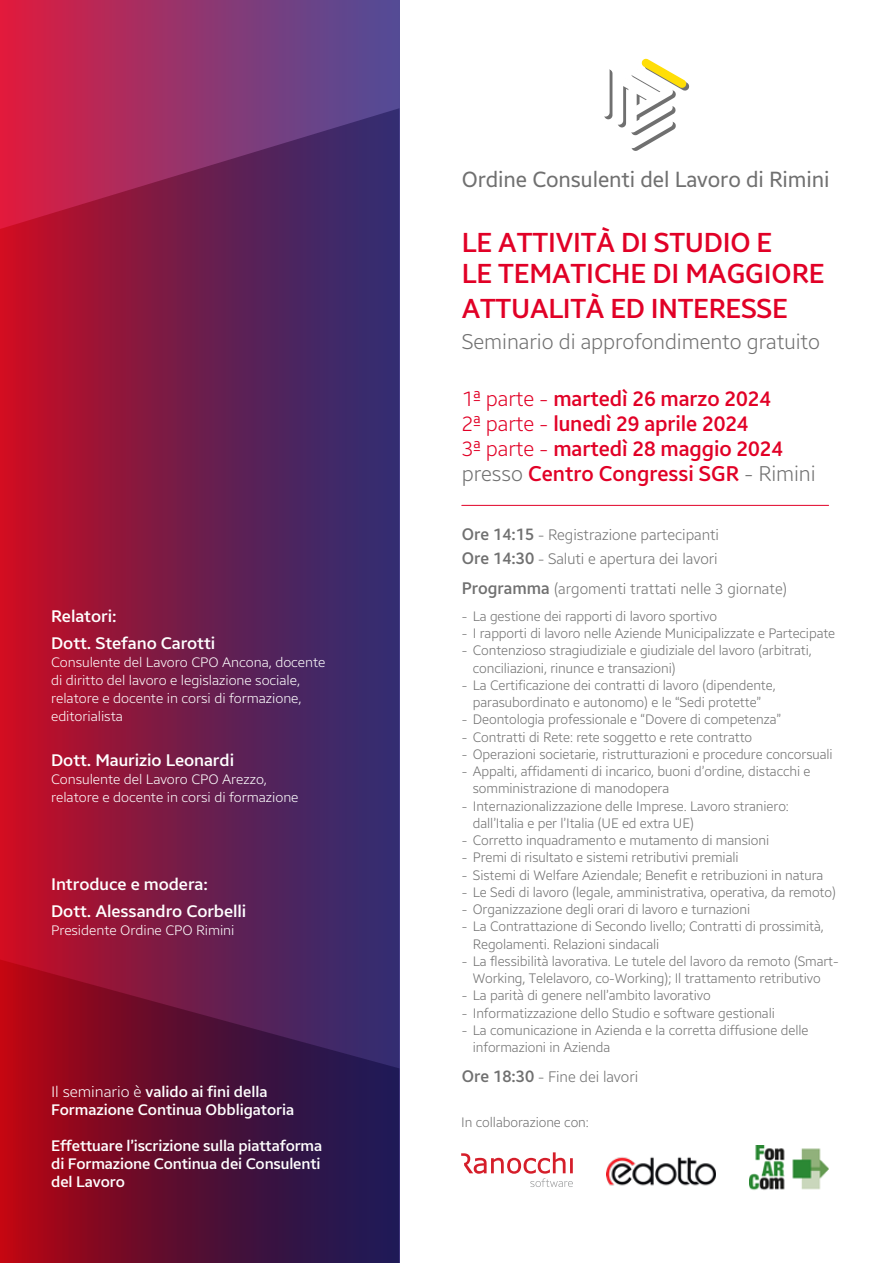
<style>
.page{position:relative;width:893px;height:1263px;background:#fff}
.page>*{position:absolute;margin:0;border:0;box-sizing:border-box;transform-origin:0 0}
.t1{font:500 27px/31.5px "Breeze Sans";letter-spacing:-.005em;color:#e10026}
.t2{font:21.6px "Breeze Sans";letter-spacing:-.005em;color:#707070}
.t3{font:500 21px/25.2px "Breeze Sans";letter-spacing:-.005em;color:#e10026}
.t4{font:300 21px "Breeze Sans";letter-spacing:-.005em;color:#707070}
.t5{font:500 16.5px/27px "Breeze Sans";letter-spacing:-.005em;color:#fff;scale:1.04 1}
.t6{font:500 15px/18px "Breeze Sans";letter-spacing:-.005em;color:#fff;scale:1.04 1}
.t7{font:300 15px/24px "Breeze Sans";letter-spacing:-.005em;color:#707070}
.t8{font:300 13.5px/17.2px "Breeze Sans";letter-spacing:-.005em;color:#707070}
.t9{font:300 13.5px/18px "Breeze Sans";letter-spacing:-.005em;color:#fff;scale:1.04 1}
.s1{font-weight:300}
.s2{font-weight:300;color:#707070}
.s3{font-weight:500;font-size:16.5px}
</style>
<div class="page">
<div style="left:0;top:0;width:399px;height:1263px;background:linear-gradient(to right,#dd1c3f,#4b4e9b)"></div>
<svg style="left:0;top:108px;width:399px;height:851px;background:#7a1d4b"></svg>
<svg style="left:0;top:959px;width:399px;height:304px;background:#611137"></svg>
<hr style="left:462px;top:505px;width:367px;height:1px;background:#e10026">
<div style="left:604px;top:69px;width:8px;height:50px;background:#707070;border-radius:4px"></div>
<div style="left:601px;top:67px;width:9px;height:50px;background:#fff;border-radius:4px"></div>
<svg style="left:618px;top:58px;width:72px;height:93px"></svg>
<svg style="left:461px;top:1152px;width:112px;height:35px"></svg>
<hr style="left:570px;top:1158px;width:3px;height:15px;background:#d51e2a">
<img style="left:607px;top:1157px;width:108px;height:29px">
<img style="left:749px;top:1146px;width:80px;height:44px">
<p class="t5" style="left:51px;top:602px;width:159px">Relatori:<br>Dott. Stefano Carotti</p>
<p class="t9" style="left:51px;top:653px;width:265px">Consulente del Lavoro CPO Ancona, docente di diritto del lavoro e legislazione sociale, relatore e docente in corsi di formazione, editorialista</p>
<p class="t5" style="left:51px;top:746px;width:178px">Dott. Maurizio Leonardi</p>
<p class="t9" style="left:51px;top:770px;width:239px">Consulente del Lavoro CPO Arezzo, relatore e docente in corsi di formazione</p>
<p class="t5" style="left:51px;top:870px;width:189px">Introduce e modera:<br>Dott. Alessandro Corbelli</p>
<p class="t9" style="left:51px;top:921px;width:178px">Presidente Ordine CPO Rimini</p>
<p class="t6" style="left:51px;top:1083px;width:235px"><span class="s1">Il seminario è</span> valido ai fini della<br>Formazione Continua Obbligatoria</p>
<p class="t6" style="left:51px;top:1137px;width:262px;text-align:justify">Effettuare l’iscrizione sulla piattaforma di Formazione Continua dei Consulenti del Lavoro</p>
<h2 class="t2" style="left:462px;top:165px;width:369px">Ordine Consulenti del Lavoro di Rimini</h2>
<h1 class="t1" style="left:462px;top:226px;width:364px">LE ATTIVITÀ DI STUDIO E<br>LE TEMATICHE DI MAGGIORE</h1>
<h1 class="t1" style="left:462px;top:292px;width:328px">ATTUALITÀ ED INTERESSE</h1>
<h3 class="t4" style="left:462px;top:328px;width:360px">Seminario di approfondimento gratuito</h3>
<h3 class="t3" style="left:462px;top:385px;width:355px"><span class="s1">1ª parte -</span> martedì 26 marzo 2024<br><span class="s1">2ª parte -</span> lunedì 29 aprile 2024<br><span class="s1">3ª parte -</span> martedì 28 maggio 2024 <span class="s2">presso</span> Centro Congressi SGR <span class="s2">- Rimini</span></h3>
<p class="t7" style="left:462px;top:522px;width:259px"><span class="s3">Ore 14:15</span> - Registrazione partecipanti<br><span class="s3">Ore 14:30</span> - Saluti e apertura dei lavori</p>
<p class="t7" style="left:462px;top:576px;width:327px"><span class="s3">Programma</span> (argomenti trattati nelle 3 giornate)</p>
<p class="t8" style="left:462px;top:607px;width:257px">- La gestione dei rapporti di lavoro sportivo</p>
<p class="t8" style="left:462px;top:624px;width:375px">- I rapporti di lavoro nelle Aziende Municipalizzate e Partecipate</p>
<p class="t8" style="left:473px;top:642px;width:341px;text-indent:-11px">- Contenzioso stragiudiziale e giudiziale del lavoro (arbitrati, conciliazioni, rinunce e transazioni)</p>
<p class="t8" style="left:462px;top:676px;width:315px;text-align:center">- La Certificazione dei contratti di lavoro (dipendente, parasubordinato e autonomo) e le “Sedi protette”</p>
<p class="t8" style="left:462px;top:711px;width:321px">- Deontologia professionale e “Dovere di competenza”</p>
<p class="t8" style="left:462px;top:728px;width:292px">- Contratti di Rete: rete soggetto e rete contratto</p>
<p class="t8" style="left:462px;top:745px;width:372px">- Operazioni societarie, ristrutturazioni e procedure concorsuali</p>
<p class="t8" style="left:473px;top:762px;width:339px;text-indent:-11px">- Appalti, affidamenti di incarico, buoni d’ordine, distacchi e somministrazione di manodopera</p>
<p class="t8" style="left:473px;top:797px;width:318px;text-indent:-11px">- Internazionalizzazione delle Imprese. Lavoro straniero: dall’Italia e per l’Italia (UE ed extra UE)</p>
<p class="t8" style="left:462px;top:831px;width:309px">- Corretto inquadramento e mutamento di mansioni</p>
<p class="t8" style="left:462px;top:849px;width:278px">- Premi di risultato e sistemi retributivi premiali</p>
<p class="t8" style="left:462px;top:866px;width:363px">- Sistemi di Welfare Aziendale; Benefit e retribuzioni in natura</p>
<p class="t8" style="left:462px;top:883px;width:376px">- Le Sedi di lavoro (legale, amministrativa, operativa, da remoto)</p>
<p class="t8" style="left:462px;top:901px;width:290px">- Organizzazione degli orari di lavoro e turnazioni</p>
<p class="t8" style="left:473px;top:918px;width:353px;text-indent:-11px">- La Contrattazione di Secondo livello; Contratti di prossimità,<br>Regolamenti. Relazioni sindacali</p>
<p class="t8" style="left:462px;top:952px;width:379px;text-align:center">- La flessibilità lavorativa. Le tutele del lavoro da remoto (Smart-<br>Working, Telelavoro, co-Working); Il trattamento retributivo</p>
<p class="t8" style="left:462px;top:987px;width:250px">- La parità di genere nell’ambito lavorativo</p>
<p class="t8" style="left:462px;top:1004px;width:315px">- Informatizzazione dello Studio e software gestionali</p>
<p class="t8" style="left:473px;top:1021px;width:337px;text-indent:-11px">- La comunicazione in Azienda e la corretta diffusione delle informazioni in Azienda</p>
<p class="t7" style="left:462px;top:1065px;width:178px"><span class="s3">Ore 18:30</span> - Fine dei lavori</p>
<p class="t8" style="left:461px;top:1113px;width:129px">In collaborazione con:</p>
</div>
